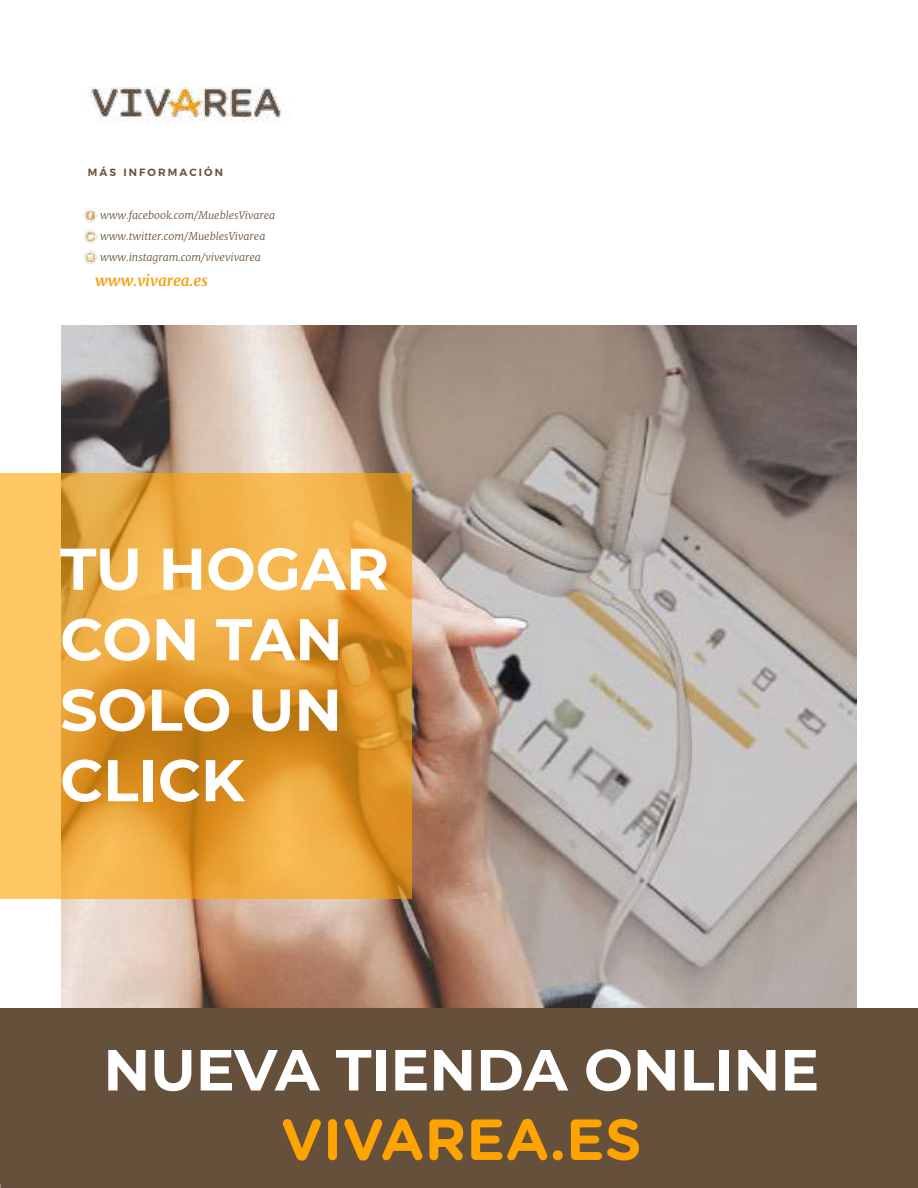
<style>
.page{position:relative;width:918px;height:1188px;background:#fff}
.page>*{position:absolute;margin:0;border:0;box-sizing:border-box;transform-origin:0 0}
.t1{font:italic 700 15px "Merriweather";color:#f4a117}
.t2{font:italic 300 10.5px/21px "Merriweather";color:#66513c}
.t3{font:600 10.5px "Montserrat";letter-spacing:.2em;color:#66513c}
</style>
<div class="page">
<img style="left:89px;top:88px;width:201px;height:35px">
<img style="left:84px;top:208px;width:14px;height:15px">
<img style="left:84px;top:250px;width:14px;height:14px">
<img style="left:84px;top:229px;width:14px;height:14px">
<img style="left:62px;top:325px;width:794px;height:683px">
<svg style="left:0;top:473px;width:411px;height:426px;background:#e9a840"></svg>
<div style="left:0;top:1008px;width:918px;height:180px;background:#65503c"></div>
<svg style="left:60px;top:549px;width:77px;height:41px"></svg>
<svg style="left:163px;top:549px;width:38px;height:41px"></svg>
<svg style="left:208px;top:548px;width:179px;height:42px"></svg>
<svg style="left:62px;top:618px;width:88px;height:43px"></svg>
<svg style="left:157px;top:619px;width:37px;height:41px"></svg>
<svg style="left:216px;top:619px;width:122px;height:41px"></svg>
<svg style="left:62px;top:689px;width:83px;height:42px"></svg>
<svg style="left:152px;top:689px;width:77px;height:42px"></svg>
<svg style="left:253px;top:690px;width:37px;height:41px"></svg>
<svg style="left:299px;top:690px;width:38px;height:41px"></svg>
<svg style="left:62px;top:759px;width:40px;height:43px"></svg>
<svg style="left:108px;top:760px;width:30px;height:41px"></svg>
<div style="left:144px;top:760px;width:9px;height:41px;background:#fff"></div>
<svg style="left:160px;top:759px;width:39px;height:43px"></svg>
<svg style="left:206px;top:760px;width:39px;height:41px"></svg>
<svg style="left:108px;top:1050px;width:37px;height:41px"></svg>
<svg style="left:155px;top:1050px;width:36px;height:41px"></svg>
<svg style="left:201px;top:1050px;width:119px;height:41px"></svg>
<svg style="left:336px;top:1050px;width:35px;height:41px"></svg>
<div style="left:376px;top:1050px;width:10px;height:41px;background:#fff"></div>
<svg style="left:395px;top:1050px;width:32px;height:41px"></svg>
<svg style="left:434px;top:1050px;width:37px;height:41px"></svg>
<svg style="left:481px;top:1050px;width:87px;height:41px"></svg>
<svg style="left:586px;top:1049px;width:45px;height:42px"></svg>
<svg style="left:638px;top:1050px;width:37px;height:41px"></svg>
<svg style="left:684px;top:1050px;width:30px;height:41px"></svg>
<div style="left:719px;top:1050px;width:10px;height:41px;background:#fff"></div>
<svg style="left:738px;top:1050px;width:38px;height:41px"></svg>
<svg style="left:785px;top:1050px;width:32px;height:41px"></svg>
<svg style="left:283px;top:1119px;width:38px;height:42px"></svg>
<div style="left:328px;top:1119px;width:9px;height:41px;background:#ffa300;border-radius:4px"></div>
<svg style="left:344px;top:1119px;width:78px;height:42px"></svg>
<svg style="left:429px;top:1119px;width:34px;height:41px"></svg>
<svg style="left:471px;top:1119px;width:76px;height:41px"></svg>
<div style="left:553px;top:1150px;width:10px;height:10px;background:#ffa300;border-radius:5px"></div>
<svg style="left:571px;top:1119px;width:68px;height:42px"></svg>
<p class="t3" style="left:88px;top:164px;width:137px">MÁS INFORMACIÓN</p>
<p class="t2" style="left:100px;top:204px;width:177px">www.facebook.com/MueblesVivarea www.twitter.com/MueblesVivarea www.instagram.com/vivevivarea</p>
<h1 class="t1" style="left:95px;top:270px;width:114px">www.vivarea.es</h1>
</div>
